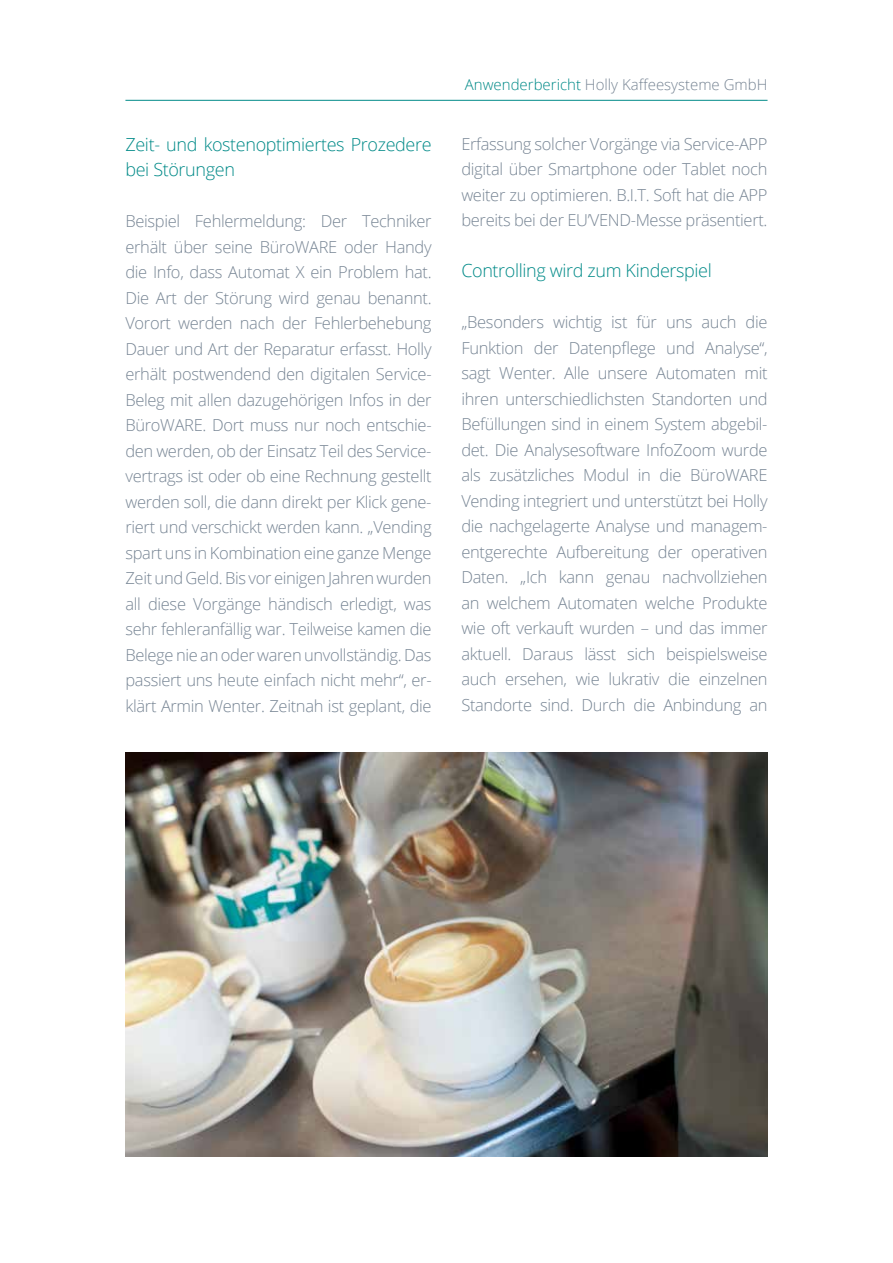
<style>
.page{position:relative;width:893px;height:1263px;background:#fff}
.page>*{position:absolute;margin:0;border:0;box-sizing:border-box;transform-origin:0 0}
.t1{font:300 18px/25.5px "Open Sans";letter-spacing:-.02em;color:#008a88}
.t2{font:300 16.5px/25.5px "Open Sans";letter-spacing:-.02em;color:#778594;text-align:justify}
.t3{font:300 15px "Open Sans";color:#778594}
.s1{color:#008a88}
</style>
<div class="page">
<hr style="left:125px;top:100px;width:642px;height:1px;background:#008a88">
<img style="left:125px;top:753px;width:642px;height:404px">
<p class="t1" style="left:125px;top:131px;width:308px">Zeit- und kostenoptimiertes Prozedere bei Störungen</p>
<p class="t2" style="left:125px;top:208px;width:308px">Beispiel Fehlermeldung: Der Techniker erhält über seine BüroWARE oder Handy die Info, dass Automat X ein Problem hat.<br>Die Art der Störung wird genau benannt.<br>Vorort werden nach der Fehlerbehebung Dauer und Art der Reparatur erfasst. Holly erhält postwendend den digitalen Service-Beleg mit allen dazugehörigen Infos in der BüroWARE. Dort muss nur noch entschie&shy;den werden, ob der Einsatz Teil des Service&shy;vertrags ist oder ob eine Rechnung gestellt werden soll, die dann direkt per Klick gene&shy;riert und verschickt werden kann. „Vending spart uns in Kombination eine ganze Menge Zeit und Geld. Bis vor einigen Jahren wurden all diese Vorgänge händisch erledigt, was sehr fehleranfällig war. Teilweise kamen die Belege nie an oder waren unvollständig. Das passiert uns heute einfach nicht mehr“, er&shy;klärt Armin Wenter. Zeitnah ist geplant, die</p>
<p class="t3" style="left:465px;top:74px;width:304px"><span class="s1">Anwenderbericht</span> Holly Kaffeesysteme GmbH</p>
<p class="t2" style="left:461px;top:130px;width:308px">Erfassung solcher Vorgänge via Service-APP digital über Smartphone oder Tablet noch weiter zu optimieren. B.I.T. Soft hat die APP bereits bei der EU’VEND-Messe präsentiert.</p>
<p class="t1" style="left:461px;top:257px;width:252px">Controlling wird zum Kinderspiel</p>
<p class="t2" style="left:461px;top:309px;width:308px">„Besonders wichtig ist für uns auch die Funktion der Datenpflege und Analyse“, sagt Wenter. Alle unsere Automaten mit ihren unterschiedlichsten Standorten und Befüllungen sind in einem System abgebil&shy;det. Die Analysesoftware InfoZoom wurde als zusätzliches Modul in die BüroWARE Vending integriert und unterstützt bei Holly die nachgelagerte Analyse und managem&shy;entgerechte Aufbereitung der operativen Daten. „Ich kann genau nachvollziehen an welchem Automaten welche Produkte wie oft verkauft wurden – und das immer aktuell. Daraus lässt sich beispielsweise auch ersehen, wie lukrativ die einzelnen Standorte sind. Durch die Anbindung an</p>
</div>
